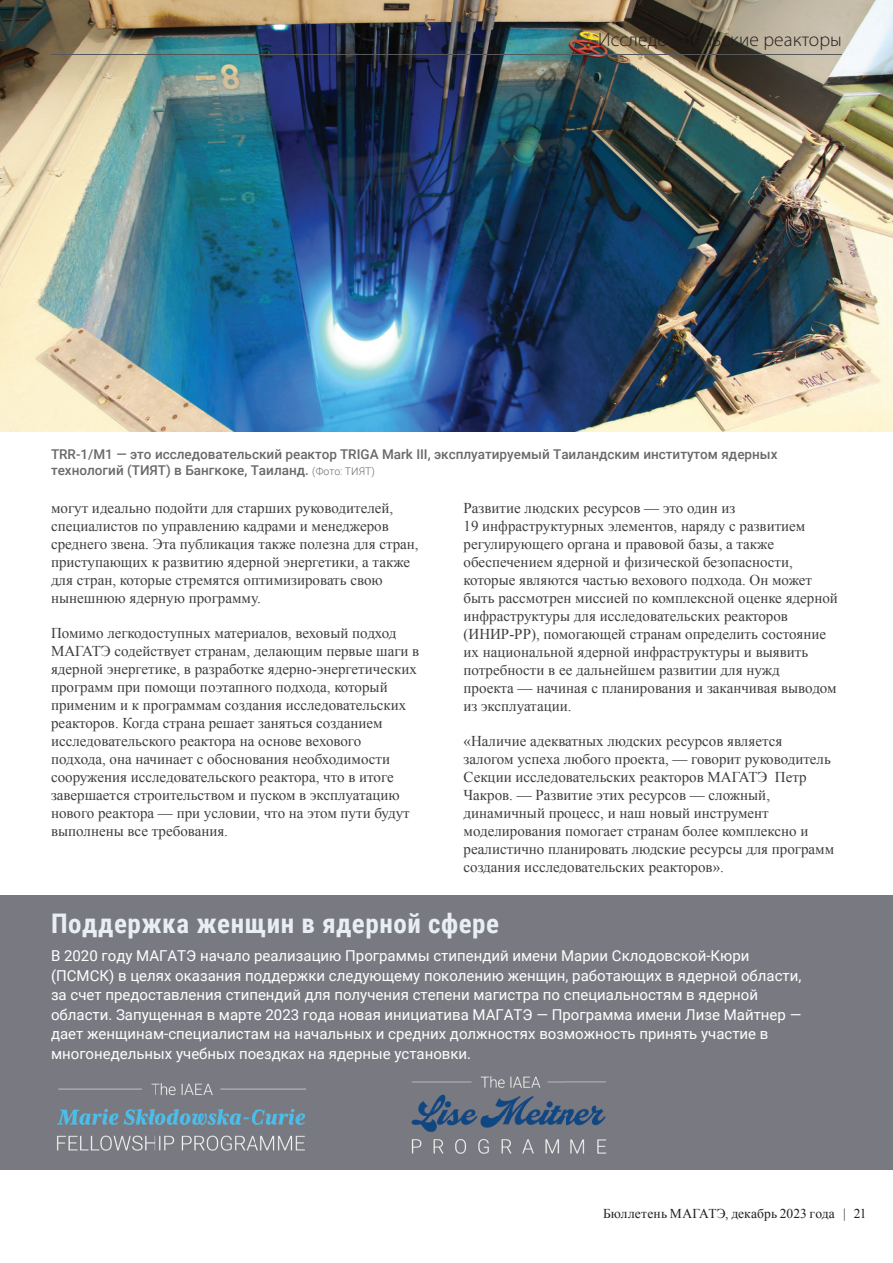
<style>
.page{position:relative;width:893px;height:1263px;background:#fff}
.page>*{position:absolute;margin:0;border:0;box-sizing:border-box;transform-origin:0 0}
.t1{font:700 27px "Roboto Condensed";letter-spacing:.02em;color:#e8eef4}
.t2{font:300 19.5px "Myriad Pro";letter-spacing:.005em;color:#231f20}
.t3{font:15px/18px "Times New Roman";color:#3e3e3f}
.t4{font:15px/19.5px "Roboto";color:#fff}
.t5{font:500 13.5px/16.2px "Roboto";color:#69696c}
.t6{font:13.5px "Times New Roman";letter-spacing:.005em;color:#231f20}
.s1{font-weight:300;font-size:10.5px}
</style>
<div class="page">
<div style="left:0;top:895px;width:893px;height:274px;background:#797a81"></div>
<img style="left:0;top:0;width:893px;height:431px">
<img style="left:411px;top:1076px;width:196px;height:78px">
<img style="left:57px;top:1083px;width:248px;height:68px">
<hr style="left:51px;top:54px;width:791px;height:1px;background:#57585a">
<h2 class="t2" style="left:598px;top:28px;width:245px">Исследовательские реакторы</h2>
<p class="t5" style="left:51px;top:446px;width:728px">TRR-1/M1 — это исследовательский реактор TRIGA Mark III, эксплуатируемый Таиландским институтом ядерных технологий (ТИЯТ) в Бангкоке, Таиланд. <span class="s1">(Фото: ТИЯТ)</span></p>
<p class="t3" style="left:51px;top:499px;width:369px">могут идеально подойти для старших руководителей, специалистов по управлению кадрами и менеджеров среднего звена. Эта публикация также полезна для стран, приступающих к развитию ядерной энергетики, а также для стран, которые стремятся оптимизировать свою нынешнюю ядерную программу.</p>
<p class="t3" style="left:51px;top:624px;width:370px">Помимо легкодоступных материалов, веховый подход МАГАТЭ содействует странам, делающим первые шаги в ядерной энергетике, в разработке ядерно-энергетических программ при помощи поэтапного подхода, который применим и к программам создания исследовательских реакторов. Когда страна решает заняться созданием исследовательского реактора на основе вехового подхода, она начинает с обоснования необходимости сооружения исследовательского реактора, что в итоге завершается строительством и пуском в эксплуатацию нового реактора — при условии, что на этом пути будут выполнены все требования.</p>
<p class="t3" style="left:463px;top:499px;width:376px">Развитие людских ресурсов — это один из<br>19 инфраструктурных элементов, наряду с развитием регулирующего органа и правовой базы, а также обеспечением ядерной и физической безопасности, которые являются частью вехового подхода. Он может быть рассмотрен миссией по комплексной оценке ядерной инфраструктуры для исследовательских реакторов (ИНИР-РР), помогающей странам определить состояние их национальной ядерной инфраструктуры и выявить потребности в ее дальнейшем развитии для нужд<br>проекта — начиная с планирования и заканчивая выводом из эксплуатации.</p>
<p class="t3" style="left:463px;top:732px;width:372px">«Наличие адекватных людских ресурсов является залогом успеха любого проекта, — говорит руководитель Секции исследовательских реакторов МАГАТЭ Петр Чакров. — Развитие этих ресурсов — сложный, динамичный процесс, и наш новый инструмент моделирования помогает странам более комплексно и реалистично планировать людские ресурсы для программ создания исследовательских реакторов».</p>
<h1 class="t1" style="left:51px;top:905px;width:450px">Поддержка женщин в ядерной сфере</h1>
<p class="t4" style="left:51px;top:946px;width:752px">В 2020 году МАГАТЭ начало реализацию Программы стипендий имени Марии Склодовской-Кюри (ПСМСК) в целях оказания поддержки следующему поколению женщин, работающих в ядерной области, за счет предоставления стипендий для получения степени магистра по специальностям в ядерной области. Запущенная в марте 2023 года новая инициатива МАГАТЭ — Программа имени Лизе Майтнер — дает женщинам-специалистам на начальных и средних должностях возможность принять участие в многонедельных учебных поездках на ядерные установки.</p>
<p class="t6" style="left:603px;top:1205px;width:265px">Бюллетень МАГАТЭ, декабрь 2023 года | 21</p>
</div>
